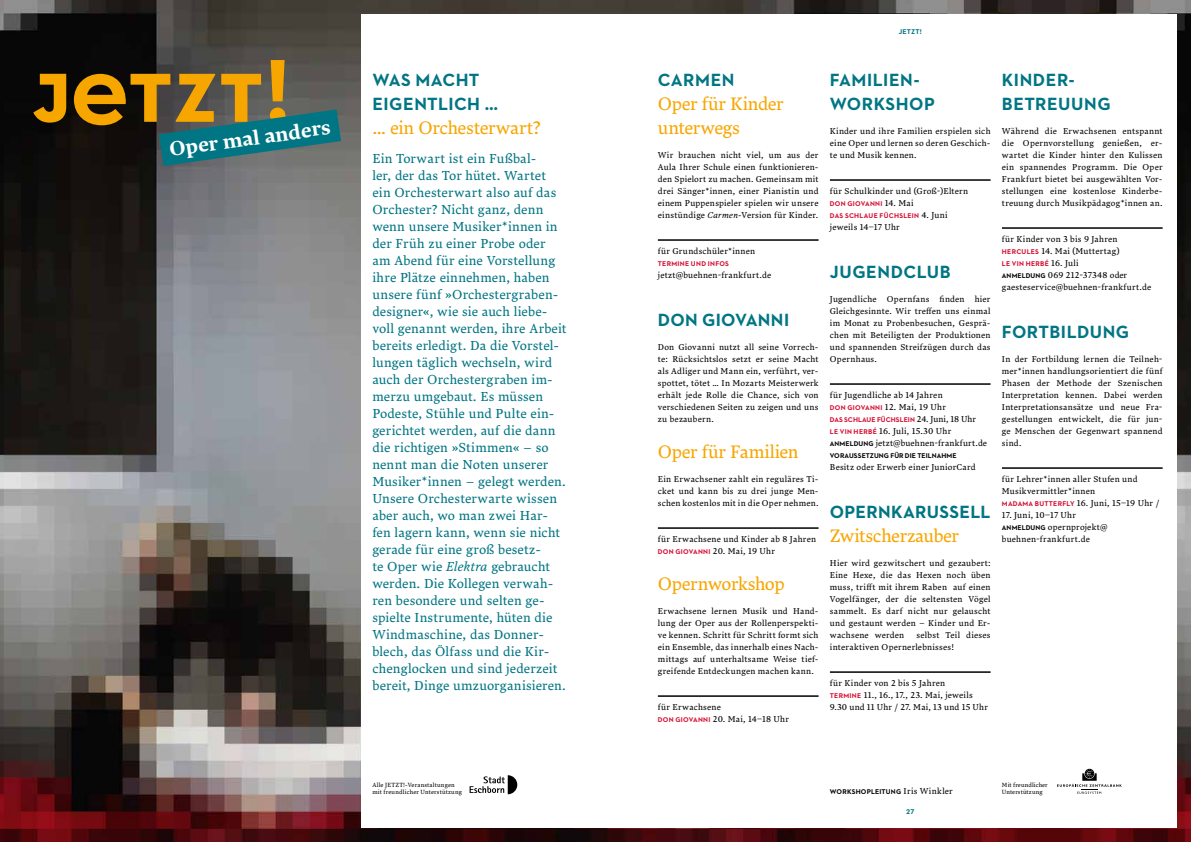
<style>
.page{position:relative;width:1191px;height:842px;background:#fff}
.page>*{position:absolute;margin:0;border:0;box-sizing:border-box;transform-origin:0 0}
.t1{font:20px "Lava Std Bld";color:#fff}
.t2{font:700 18px/24px "Neutraface 2 Text";letter-spacing:.025em;color:#007583}
.t3{font:18px/24px "Lava Std";letter-spacing:-.025em;color:#f7a600}
.t4{font:13px/17px "Lava Std";letter-spacing:.01em;color:#007583}
.t5{font:8.5px/12px "Lava Std";letter-spacing:.025em;color:#000}
.t6{font:700 7px/12px "Neutraface 2 Text";letter-spacing:.035em;color:#d50c2f}
.t7{font:700 7px "Neutraface 2 Text";letter-spacing:.015em;color:#000}
.t8{font:700 7px "Neutraface 2 Text";letter-spacing:.01em;color:#d50c2f}
.t9{font:700 7px "Neutraface 2 Text";letter-spacing:.03em;color:#007583}
.t10{font:6px/7.2px "Lava Std";letter-spacing:.025em;color:#000}
.s1{font-style:italic}
.s2{font-family:"Neutraface 2 Text";font-weight:700;font-size:7px;color:#d50c2f}
.s3{font-family:"Lava Std";font-weight:400;font-size:8.5px;color:#000}
.s4{font-family:"Neutraface 2 Text";font-weight:700;font-size:7px}
.s5{font-family:"Lava Std";font-weight:400;font-size:8.5px}
</style>
<div class="page">
<img style="left:0;top:0;width:1191px;height:842px">
<div style="left:361px;top:14px;width:815px;height:814px;background:#fff"></div>
<hr style="left:658px;top:239px;width:160px;height:2px;background:#000">
<hr style="left:658px;top:527px;width:160px;height:2px;background:#000">
<hr style="left:658px;top:695px;width:160px;height:2px;background:#000">
<hr style="left:830px;top:179px;width:160px;height:2px;background:#000">
<hr style="left:830px;top:383px;width:160px;height:2px;background:#000">
<hr style="left:830px;top:671px;width:160px;height:2px;background:#000">
<hr style="left:1002px;top:227px;width:160px;height:2px;background:#000">
<hr style="left:1002px;top:467px;width:160px;height:2px;background:#000">
<svg style="left:33px;top:60px;width:308px;height:106px;background:#505537"></svg>
<svg style="left:469px;top:775px;width:48px;height:19px"></svg>
<svg style="left:1057px;top:769px;width:64px;height:25px"></svg>
<h1 class="t1" style="left:168px;top:136px;width:164px;rotate:-8deg">Oper mal anders</h1>
<h2 class="t2" style="left:372px;top:68px;width:127px">WAS MACHT<br>EIGENTLICH …</h2>
<h2 class="t3" style="left:372px;top:115px;width:170px">… ein Orchesterwart?</h2>
<p class="t4" style="left:372px;top:150px;width:196px">Ein Torwart ist ein Fußbal-<br>ler, der das Tor hütet. Wartet ein Orchesterwart also auf das<br>Orchester? Nicht ganz, denn wenn unsere Musiker*innen in der Früh zu einer Probe oder am Abend für eine Vorstellung ihre Plätze einnehmen, haben unsere fünf »Orchestergraben&shy;designer«, wie sie auch liebe&shy;voll genannt werden, ihre Arbeit bereits erledigt. Da die Vorstel&shy;lungen täglich wechseln, wird auch der Orchestergraben im&shy;merzu umgebaut. Es müssen<br>Podeste, Stühle und Pulte ein&shy;gerichtet werden, auf die dann die richtigen »Stimmen« – so nennt man die Noten unserer<br>Musiker*innen – gelegt werden.<br>Unsere Orchesterwarte wissen aber auch, wo man zwei Har&shy;fen lagern kann, wenn sie nicht gerade für eine groß besetz-<br>te Oper wie <span class="s1">Elektra</span> gebraucht werden. Die Kollegen verwah&shy;ren besondere und selten ge&shy;spielte Instrumente, hüten die<br>Windmaschine, das Donner&shy;blech, das Ölfass und die Kir&shy;chenglocken und sind jederzeit bereit, Dinge umzuorganisieren.</p>
<p class="t9" style="left:898px;top:27px;width:24px">JETZT!</p>
<h2 class="t2" style="left:658px;top:68px;width:78px">CARMEN</h2>
<h2 class="t3" style="left:658px;top:91px;width:127px">Oper für Kinder unterwegs</h2>
<p class="t5" style="left:658px;top:149px;width:162px;text-align:justify">Wir brauchen nicht viel, um aus der Aula Ihrer Schule einen funktionieren&shy;den Spielort zu machen. Gemeinsam mit drei Sänger*innen, einer Pianistin und einem Puppenspieler spielen wir unsere einstündige <span class="s1">Carmen-</span>Version für Kinder.</p>
<p class="t5" style="left:658px;top:245px;width:99px">für Grundschüler*innen</p>
<p class="t6" style="left:658px;top:258px;width:73px">TERMINE UND INFOS</p>
<p class="t5" style="left:658px;top:269px;width:115px">jetzt@buehnen-frankfurt.de</p>
<h2 class="t2" style="left:658px;top:308px;width:133px">DON GIOVANNI</h2>
<p class="t5" style="left:658px;top:341px;width:162px;text-align:justify">Don Giovanni nutzt all seine Vorrech&shy;te: Rücksichtslos setzt er seine Macht als Adliger und Mann ein, verführt, ver&shy;spottet, tötet … In Mozarts Meisterwerk erhält jede Rolle die Chance, sich von verschiedenen Seiten zu zeigen und uns zu bezaubern.</p>
<h2 class="t3" style="left:658px;top:439px;width:142px">Oper für Familien</h2>
<p class="t5" style="left:658px;top:473px;width:162px;text-align:justify">Ein Erwachsener zahlt ein reguläres Ti&shy;cket und kann bis zu drei junge Men&shy;schen kostenlos mit in die Oper nehmen.</p>
<p class="t5" style="left:658px;top:533px;width:160px">für Erwachsene und Kinder ab 8 Jahren<br><span class="s2">DON GIOVANNI</span> 20. Mai, 19 Uhr</p>
<h2 class="t3" style="left:658px;top:571px;width:128px">Opernworkshop</h2>
<p class="t5" style="left:658px;top:605px;width:162px;text-align:justify">Erwachsene lernen Musik und Hand&shy;lung der Oper aus der Rollenperspekti&shy;ve kennen. Schritt für Schritt formt sich ein Ensemble, das innerhalb eines Nach&shy;mittags auf unterhaltsame Weise tief&shy;greifende Entdeckungen machen kann.</p>
<p class="t5" style="left:658px;top:701px;width:133px">für Erwachsene<br><span class="s2">DON GIOVANNI</span> 20. Mai, 14–18 Uhr</p>
<h2 class="t2" style="left:830px;top:68px;width:106px">FAMILIEN-<br>WORKSHOP</h2>
<p class="t5" style="left:830px;top:125px;width:162px;text-align:justify">Kinder und ihre Familien erspielen sich eine Oper und lernen so deren Geschich&shy;te und Musik kennen.</p>
<p class="t5" style="left:830px;top:185px;width:140px">für Schulkinder und (Groß-)Eltern</p>
<p class="t6" style="left:830px;top:198px;width:119px">DON GIOVANNI <span class="s3">14. Mai<br></span>DAS SCHLAUE FÜCHSLEIN <span class="s3">4. Juni</span></p>
<p class="t5" style="left:830px;top:221px;width:71px">jeweils 14–17 Uhr</p>
<h2 class="t2" style="left:830px;top:260px;width:122px">JUGENDCLUB</h2>
<p class="t5" style="left:830px;top:293px;width:162px;text-align:justify">Jugendliche Opernfans finden hier Gleichgesinnte. Wir treffen uns einmal im Monat zu Probenbesuchen, Gesprä&shy;chen mit Beteiligten der Produktionen und spannenden Streifzügen durch das Opernhaus.</p>
<p class="t5" style="left:830px;top:389px;width:118px">für Jugendliche ab 14 Jahren<br><span class="s2">DON GIOVANNI</span> 12. Mai, 19 Uhr</p>
<p class="t8" style="left:830px;top:415px;width:148px">DAS SCHLAUE FÜCHSLEIN <span class="s3">24. Juni, 18 Uhr</span></p>
<p class="t5" style="left:830px;top:425px;width:159px"><span class="s2">LE VIN HERBÉ</span> 16. Juli, 15.30 Uhr<br><span class="s4">ANMELDUNG</span> jetzt@buehnen-frankfurt.de</p>
<p class="t7" style="left:830px;top:451px;width:128px">VORAUSSETZUNG FÜR DIE TEILNAHME</p>
<p class="t5" style="left:830px;top:461px;width:147px">Besitz oder Erwerb einer JuniorCard</p>
<h2 class="t2" style="left:830px;top:500px;width:162px">OPERNKARUSSELL</h2>
<h2 class="t3" style="left:830px;top:523px;width:131px">Zwitscherzauber</h2>
<p class="t5" style="left:830px;top:557px;width:162px;text-align:justify">Hier wird gezwitschert und gezaubert:<br>Eine Hexe, die das Hexen noch üben muss, trifft mit ihrem Raben auf einen Vogelfänger, der die seltensten Vögel sammelt. Es darf nicht nur gelauscht und gestaunt werden – Kinder und Er&shy;wachsene werden</p>
<p class="t5" style="left:830px;top:629px;width:162px;text-indent:87px">selbst Teil dieses interaktiven Opernerlebnisses!</p>
<p class="t5" style="left:830px;top:677px;width:159px">für Kinder von 2 bis 5 Jahren<br><span class="s2">TERMINE</span> 11., 16., 17., 23. Mai, jeweils<br>9.30 und 11 Uhr / 27. Mai, 13 und 15 Uhr</p>
<h2 class="t2" style="left:1002px;top:68px;width:110px">KINDER-<br>BETREUUNG</h2>
<p class="t5" style="left:1002px;top:125px;width:162px;text-align:justify">Während die Erwachsenen entspannt die Opernvorstellung genießen, er&shy;wartet die Kinder hinter den Kulissen ein spannendes Programm. Die Oper Frankfurt bietet bei ausgewählten Vor&shy;stellungen eine kostenlose Kinderbe&shy;treuung durch Musikpädagog*innen an.</p>
<p class="t5" style="left:1002px;top:233px;width:119px">für Kinder von 3 bis 9 Jahren<br><span class="s2">HERCULES</span> 14. Mai (Muttertag)</p>
<p class="t6" style="left:1002px;top:258px;width:78px">LE VIN HERBÉ <span class="s3">16. Juli</span></p>
<p class="t5" style="left:1002px;top:269px;width:151px"><span class="s4">ANMELDUNG</span> 069 212-37348 oder gaesteservice@buehnen-frankfurt.de</p>
<h2 class="t2" style="left:1002px;top:320px;width:129px">FORTBILDUNG</h2>
<p class="t5" style="left:1002px;top:353px;width:162px;text-align:justify">In der Fortbildung lernen die Teilneh&shy;mer*innen handlungsorientiert die fünf Phasen der Methode der Szenischen Interpretation kennen. Dabei werden Interpretationsansätze und neue Fra&shy;gestellungen entwickelt, die für jun&shy;ge Menschen der Gegenwart spannend sind.</p>
<p class="t5" style="left:1002px;top:473px;width:159px">für Lehrer*innen aller Stufen und<br>Musikvermittler*innen<br><span class="s2">MADAMA BUTTERFLY</span> 16. Juni, 15–19 Uhr /</p>
<p class="t5" style="left:1002px;top:509px;width:107px">17. Juni, 10–17 Uhr<br><span class="s4">ANMELDUNG</span> opernprojekt@ buehnen-frankfurt.de</p>
<p class="t10" style="left:372px;top:781px;width:91px">Alle JETZT!-Veranstaltungen mit freundlicher Unterstützung</p>
<p class="t10" style="left:1002px;top:781px;width:47px">Mit freundlicher<br>Unterstützung</p>
<p class="t9" style="left:906px;top:807px;width:10px">27</p>
<p class="t7" style="left:830px;top:787px;width:124px">WORKSHOPLEITUNG <span class="s5">Iris Winkler</span></p>
</div>
